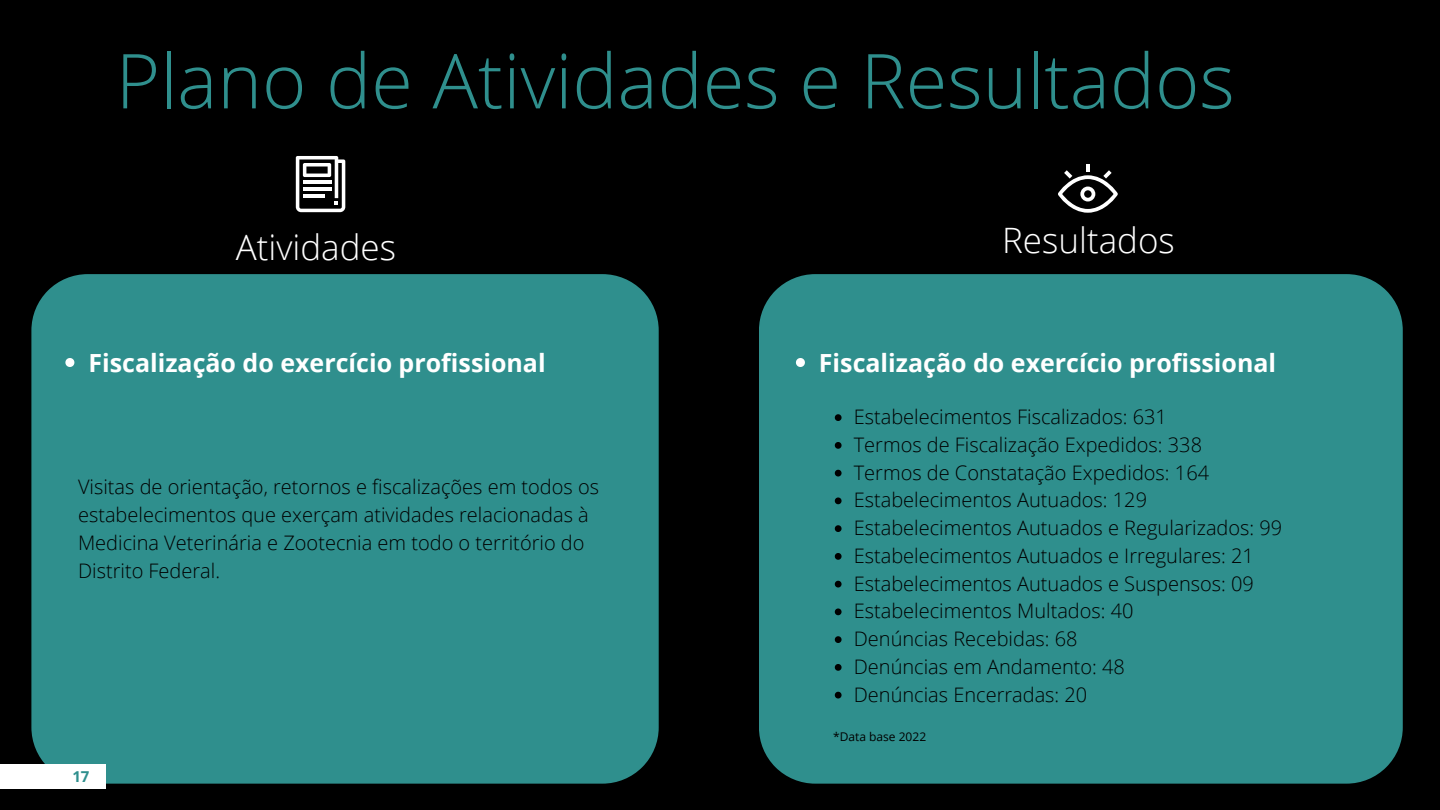
<style>
.page{position:relative;width:1440px;height:810px;background:#000}
.page>*{position:absolute;margin:0;border:0;box-sizing:border-box;transform-origin:0 0}
.t1{font:300 75.8px "Open Sans";color:#2f8f8d}
.t2{font:300 35px "Open Sans";color:#fff}
.t3{font:700 25px "Open Sans";color:#fff}
.t4{font:300 20px/27.8px "Open Sans";color:#000}
.t5{font:700 15px "Open Sans";color:#2f8f8d}
.t6{font:12px "Open Sans";color:#000}
</style>
<div class="page">
<svg style="left:1058px;top:164px;width:60px;height:49px"></svg>
<svg style="left:296px;top:156px;width:49px;height:56px"></svg>
<hr style="left:303px;top:181px;width:28px;height:3px;background:#fff">
<hr style="left:303px;top:188px;width:28px;height:3px;background:#fff">
<hr style="left:303px;top:195px;width:21px;height:3px;background:#fff">
<div style="left:31px;top:274px;width:628px;height:510px;background:#2f8f8d"></div>
<div style="left:759px;top:274px;width:644px;height:510px;background:#2f8f8d"></div>
<svg style="left:65px;top:358px;width:9px;height:9px"></svg>
<svg style="left:796px;top:358px;width:9px;height:9px"></svg>
<svg style="left:835px;top:414px;width:7px;height:7px"></svg>
<svg style="left:835px;top:442px;width:7px;height:7px"></svg>
<svg style="left:835px;top:470px;width:7px;height:7px"></svg>
<svg style="left:835px;top:498px;width:7px;height:6px"></svg>
<svg style="left:835px;top:525px;width:7px;height:7px"></svg>
<svg style="left:835px;top:553px;width:7px;height:7px"></svg>
<svg style="left:835px;top:581px;width:7px;height:7px"></svg>
<svg style="left:835px;top:609px;width:7px;height:6px"></svg>
<svg style="left:835px;top:636px;width:7px;height:7px"></svg>
<svg style="left:835px;top:664px;width:7px;height:7px"></svg>
<svg style="left:835px;top:692px;width:7px;height:7px"></svg>
<div style="left:0;top:764px;width:105px;height:24px;background:#fff"></div>
<p class="t1" style="left:116px;top:27px;width:1120px">Plano de Atividades e Resultados</p>
<p class="t2" style="left:236px;top:223px;width:162px">Atividades</p>
<p class="t2" style="left:1002px;top:215px;width:174px">Resultados</p>
<p class="t3" style="left:88px;top:345px;width:459px">Fiscalização do exercício profissional</p>
<p class="t4" style="left:78px;top:473px;width:523px">Visitas de orientação, retornos e fiscalizações em todos os estabelecimentos que exerçam atividades relacionadas à Medicina Veterinária e Zootecnia em todo o território do Distrito Federal.</p>
<p class="t5" style="left:72px;top:766px;width:19px">17</p>
<p class="t3" style="left:819px;top:345px;width:459px">Fiscalização do exercício profissional</p>
<p class="t4" style="left:854px;top:402px;width:315px">Estabelecimentos Fiscalizados: 631</p>
<p class="t4" style="left:854px;top:430px;width:350px">Termos de Fiscalização Expedidos: 338</p>
<p class="t4" style="left:854px;top:458px;width:357px">Termos de Constatação Expedidos: 164</p>
<p class="t4" style="left:854px;top:486px;width:295px">Estabelecimentos Autuados: 129</p>
<p class="t4" style="left:854px;top:513px;width:430px">Estabelecimentos Autuados e Regularizados: 99</p>
<p class="t4" style="left:854px;top:541px;width:402px">Estabelecimentos Autuados e Irregulares: 21</p>
<p class="t4" style="left:854px;top:569px;width:402px">Estabelecimentos Autuados e Suspensos: 09</p>
<p class="t4" style="left:854px;top:597px;width:281px">Estabelecimentos Multados: 40</p>
<p class="t4" style="left:854px;top:624px;width:225px">Denúncias Recebidas: 68</p>
<p class="t4" style="left:854px;top:652px;width:273px">Denúncias em Andamento: 48</p>
<p class="t4" style="left:854px;top:680px;width:235px">Denúncias Encerradas: 20</p>
<p class="t6" style="left:833px;top:728px;width:95px">*Data base 2022</p>
</div>
